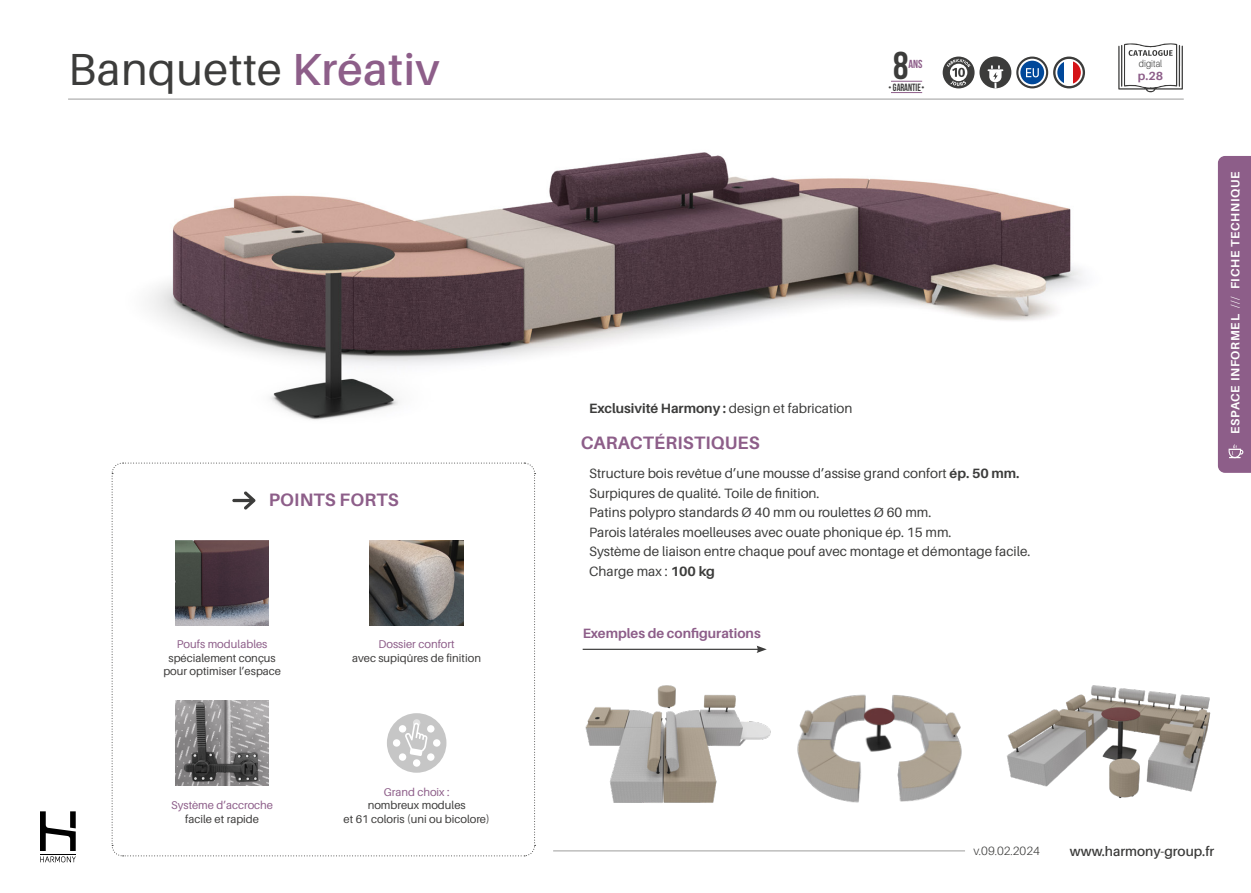
<style>
.page{position:relative;width:1251px;height:893px;background:#fff}
.page>*{position:absolute;margin:0;border:0;box-sizing:border-box;transform-origin:0 0}
.t1{font:45px "Aileron";letter-spacing:.01em;color:#3c3c3b}
.t2{font:700 38.7px "Bebas Neue";color:#3c3c3b}
.t3{font:700 18px "Aileron";letter-spacing:.01em;color:#8d5e89}
.t4{font:13.5px/19.5px "Aileron";color:#3c3c3b}
.t5{font:700 13.5px "Aileron";color:#3c3c3b}
.t6{font:700 13.5px "Aileron";color:#8d5e89}
.t7{font:600 13.5px "Aileron";color:#3c3c3b}
.t8{font:700 12px "Aileron";letter-spacing:.06em;color:#fff}
.t9{font:300 12px "Aileron";color:#3c3c3b}
.t10{font:700 11.85px "Aileron";color:#8d5e89}
.t11{font:700 11.7px "Bebas Neue";color:#8d5e89}
.t12{font:11.25px/13.5px "Aileron";color:#3d3c3b;text-align:center}
.t13{font:11.25px "Aileron";color:#8d5e89}
.t14{font:700 10.5px "Bebas Neue";color:#3c3c3b;scale:.9 1}
.t15{font:300 9.9px "Aileron";color:#3c3c3b;scale:.9 1}
.s1{font-weight:600;color:#8d5e89}
.s2{font-size:7.5px}
.s3{font-weight:400}
.s4{font-weight:700}
.s5{font-weight:300}
</style>
<div class="page">
<svg style="left:40px;top:811px;width:36px;height:51px"></svg>
<hr style="left:553px;top:851px;width:411px;height:1px;background:#9d9d9c">
<img style="left:149px;top:152px;width:934px;height:268px">
<svg style="left:1118px;top:43px;width:64px;height:50px"></svg>
<hr style="left:582px;top:649px;width:176px;height:1px;background:#3c3c3b">
<svg style="left:756px;top:646px;width:10px;height:7px"></svg>
<svg style="left:111px;top:462px;width:424px;height:395px"></svg>
<img style="left:585px;top:685px;width:186px;height:118px">
<img style="left:797px;top:694px;width:165px;height:109px">
<img style="left:1007px;top:685px;width:204px;height:114px">
<hr style="left:890px;top:81px;width:31px;height:1px;background:#8d5e89">
<hr style="left:890px;top:92px;width:31px;height:1px;background:#8d5e89">
<div style="left:942px;top:57px;width:32px;height:31px;background:#3c3c3b;border-radius:50%"></div>
<svg style="left:946px;top:59px;width:24px;height:27px"></svg>
<div style="left:979px;top:56px;width:32px;height:32px;background:#3c3c3b;border-radius:50%"></div>
<svg style="left:987px;top:65px;width:16px;height:23px"></svg>
<svg style="left:1016px;top:57px;width:31px;height:31px"></svg>
<svg style="left:1018px;top:59px;width:27px;height:27px"></svg>
<svg style="left:1025px;top:68px;width:13px;height:9px"></svg>
<svg style="left:1052px;top:57px;width:32px;height:31px"></svg>
<svg style="left:1055px;top:59px;width:9px;height:27px"></svg>
<div style="left:1064px;top:59px;width:9px;height:27px;background:#fff"></div>
<svg style="left:1073px;top:59px;width:8px;height:27px"></svg>
<div style="left:1055px;top:59px;width:27px;height:27px;border:2px solid #fff;border-radius:50%"></div>
<hr style="left:68px;top:99px;width:1115px;height:1px;background:#9d9d9c">
<div style="left:1217px;top:156px;width:33px;height:317px;background:#8d5e89"></div>
<h1 class="t1" style="left:68px;top:45px;width:373px">Banquette <span class="s1">Kréativ</span></h1>
<h3 class="t3" style="left:269px;top:490px;width:131px">POINTS FORTS</h3>
<p class="t13" style="left:177px;top:638px;width:92px">Poufs modulables</p>
<p class="t12" style="left:163px;top:651px;width:119px">spécialement conçus pour optimiser l’espace</p>
<p class="t13" style="left:171px;top:799px;width:103px">Système d’accroche</p>
<p class="t12" style="left:185px;top:812px;width:75px">facile et rapide</p>
<p class="t13" style="left:378px;top:638px;width:78px">Dossier confort</p>
<p class="t12" style="left:352px;top:651px;width:130px">avec supiqûres de finition</p>
<p class="t13" style="left:383px;top:786px;width:67px">Grand choix :</p>
<p class="t12" style="left:343px;top:799px;width:147px">nombreux modules<br>et 61 coloris (uni ou bicolore)</p>
<h2 class="t2" style="left:892px;top:45px;width:17px">8</h2>
<p class="t11" style="left:908px;top:57px;width:16px">ANS</p>
<p class="t14" style="left:888px;top:81px;width:42px"><span class="s2">•</span> GARANTIE <span class="s2">•</span></p>
<p class="t5" style="left:589px;top:401px;width:265px">Exclusivité Harmony : <span class="s3">design et fabrication</span></p>
<h3 class="t3" style="left:580px;top:432px;width:181px">CARACTÉRISTIQUES</h3>
<p class="t4" style="left:589px;top:464px;width:442px">Structure bois revêtue d’une mousse d’assise grand confort <span class="s4">ép. 50 mm.<br></span>Surpiqures de qualité. Toile de finition.<br>Patins polypro standards Ø 40 mm ou roulettes Ø 60 mm.<br>Parois latérales moelleuses avec ouate phonique ép. 15 mm.<br>Système de liaison entre chaque pouf avec montage et démontage facile.<br>Charge max : <span class="s4">100 kg</span></p>
<p class="t6" style="left:582px;top:626px;width:179px">Exemples de configurations</p>
<p class="t15" style="left:1138px;top:58px;width:27px">digital</p>
<p class="t10" style="left:1137px;top:69px;width:27px">p.28</p>
<p class="t8" style="left:1228px;top:434px;width:264px;rotate:-90deg">ESPACE INFORMEL <span class="s5">///</span> FICHE TECHNIQUE</p>
<p class="t9" style="left:973px;top:844px;width:68px">v.09.02.2024</p>
<p class="t7" style="left:1069px;top:843px;width:146px">www.harmony-group.fr</p>
</div>
